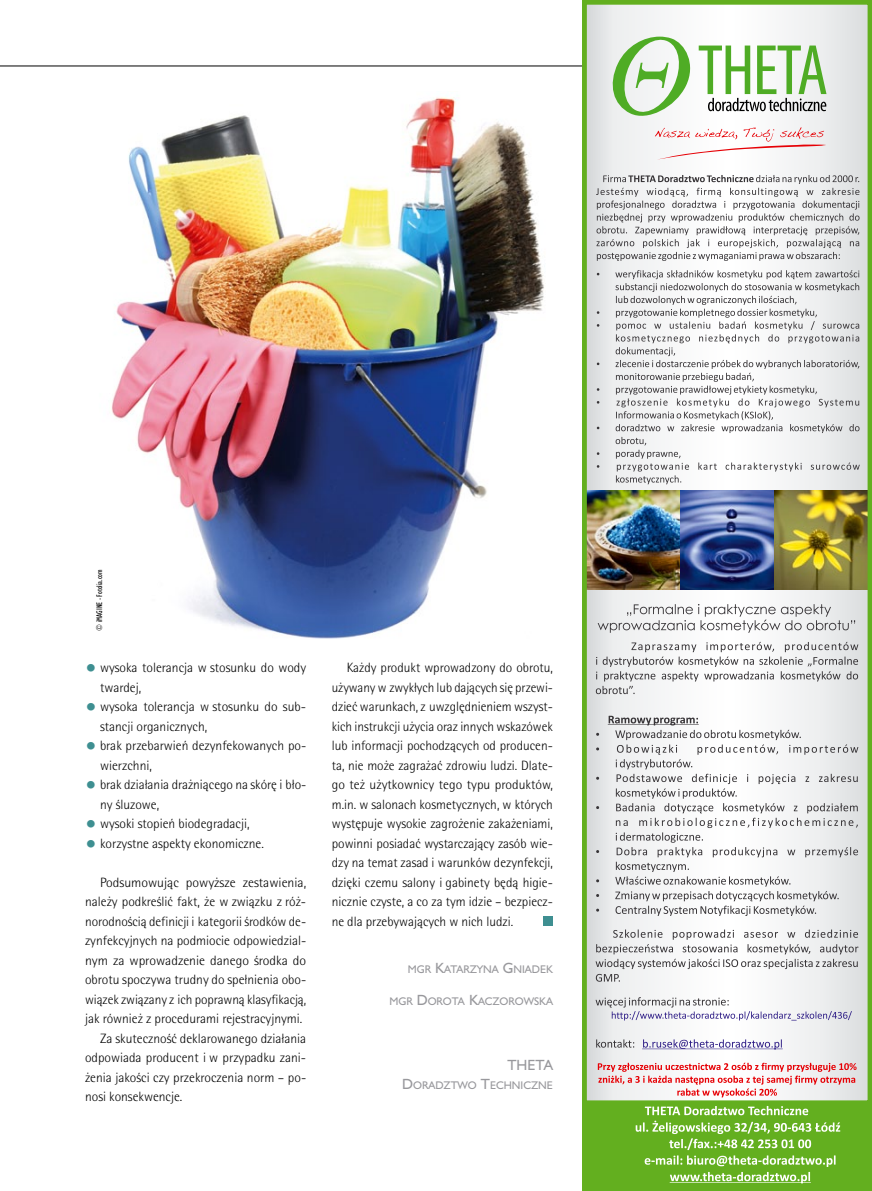
<style>
.page{position:relative;width:872px;height:1191px;background:#fff}
.page>*{position:absolute;margin:0;border:0;box-sizing:border-box;transform-origin:0 0}
.t1{font:300 13.5px/19.5px "Rotis Semi Sans Pl";color:#000}
.t2{font:13.5px "Humanst 521 PL";color:#98989c}
.t3{font:10.2px "Humanst 521 PL";color:#98989c}
.t4{font:7.5px "Humanst 521 Cn PL";color:#000}
.s1{font-family:"Rotis Sans Serif Pl";font-weight:700;font-stretch:expanded;font-size:21px;color:#3e8f91}
.s2{font-size:13.5px}
</style>
<div class="page">
<hr style="left:0;top:66px;width:738px;height:1px;background:#000">
<div style="left:583px;top:1103px;width:289px;height:88px;background:#63af1f"></div>
<svg style="left:583px;top:0;width:289px;height:1103px"></svg>
<svg style="left:635px;top:1106px;width:205px;height:77px"></svg>
<svg style="left:596px;top:175px;width:263px;height:309px"></svg>
<img style="left:111px;top:97px;width:433px;height:542px">
<div style="left:543px;top:916px;width:10px;height:9px;background:#3e8f91"></div>
<p class="t4" style="left:95px;top:630px;width:63px;rotate:-90deg">© iMAGINE - Fotolia.com</p>
<p class="t1" style="left:100px;top:657px;width:208px;text-indent:-15px"><span class="s1">•</span> wysoka tolerancja w stosunku do wody twardej,</p>
<p class="t1" style="left:100px;top:696px;width:208px;text-indent:-15px"><span class="s1">•</span> wysoka tolerancja w stosunku do sub&shy;stancji organicznych,</p>
<p class="t1" style="left:100px;top:735px;width:208px;text-indent:-15px"><span class="s1">•</span> brak przebarwień dezynfekowanych po&shy;wierzchni,</p>
<p class="t1" style="left:100px;top:774px;width:208px;text-indent:-15px"><span class="s1">•</span> brak działania drażniącego na skórę i bło&shy;ny śluzowe,</p>
<p class="t1" style="left:85px;top:813px;width:166px"><span class="s1">•</span> wysoki stopień biodegradacji,</p>
<p class="t1" style="left:85px;top:833px;width:180px"><span class="s1">•</span> korzystne aspekty ekonomiczne.</p>
<p class="t1" style="left:100px;top:872px;width:208px">Podsumowując powyższe zestawienia,</p>
<p class="t1" style="left:85px;top:891px;width:223px">należy podkreślić fakt, że w związku z róż-</p>
<p class="t1" style="left:85px;top:911px;width:223px">norodnością definicji i kategorii środków de-</p>
<p class="t1" style="left:85px;top:930px;width:223px">zynfekcyjnych na podmiocie odpowiedzial-</p>
<p class="t1" style="left:85px;top:950px;width:223px">nym za wprowadzenie danego środka do</p>
<p class="t1" style="left:85px;top:969px;width:223px">obrotu spoczywa trudny do spełnienia obo-</p>
<p class="t1" style="left:85px;top:989px;width:223px">wiązek związany z ich poprawną klasyfikacją,</p>
<p class="t1" style="left:85px;top:1008px;width:219px">jak również z procedurami rejestracyjnymi.</p>
<p class="t1" style="left:100px;top:1028px;width:208px">Za skuteczność deklarowanego działania</p>
<p class="t1" style="left:85px;top:1047px;width:223px">odpowiada producent i w przypadku zani-</p>
<p class="t1" style="left:85px;top:1067px;width:223px">żenia jakości czy przekroczenia norm – po-</p>
<p class="t1" style="left:85px;top:1086px;width:99px">nosi konsekwencje.</p>
<p class="t1" style="left:332px;top:657px;width:223px;text-align:justify;text-indent:15px">Każdy produkt wprowadzony do obrotu, używany w zwykłych lub dających się przewi&shy;dzieć warunkach, z uwzględnieniem wszyst&shy;kich instrukcji użycia oraz innych wskazówek lub informacji pochodzących od producen&shy;ta, nie może zagrażać zdrowiu ludzi. Dlate&shy;go też użytkownicy tego typu produktów, m.in. w salonach kosmetycznych, w których występuje wysokie zagrożenie zakażeniami, powinni posiadać wystarczający zasób wie&shy;dzy na temat zasad i warunków dezynfekcji, dzięki czemu salony i gabinety będą higie&shy;nicznie czyste, a co za tym idzie – bezpiecz&shy;ne dla przebywających w nich ludzi.</p>
<p class="t3" style="left:408px;top:962px;width:146px">MGR <span class="s2">K</span>ATARZYNA <span class="s2">G</span>NIADEK</p>
<p class="t3" style="left:389px;top:994px;width:165px">MGR <span class="s2">D</span> OROTA <span class="s2">K</span>ACZOROWSKA</p>
<p class="t2" style="left:507px;top:1055px;width:30px">THETA</p>
<p class="t3" style="left:402px;top:1078px;width:152px"><span class="s2">D</span>ORADZTWO <span class="s2">T</span>ECH NICZNE</p>
</div>
